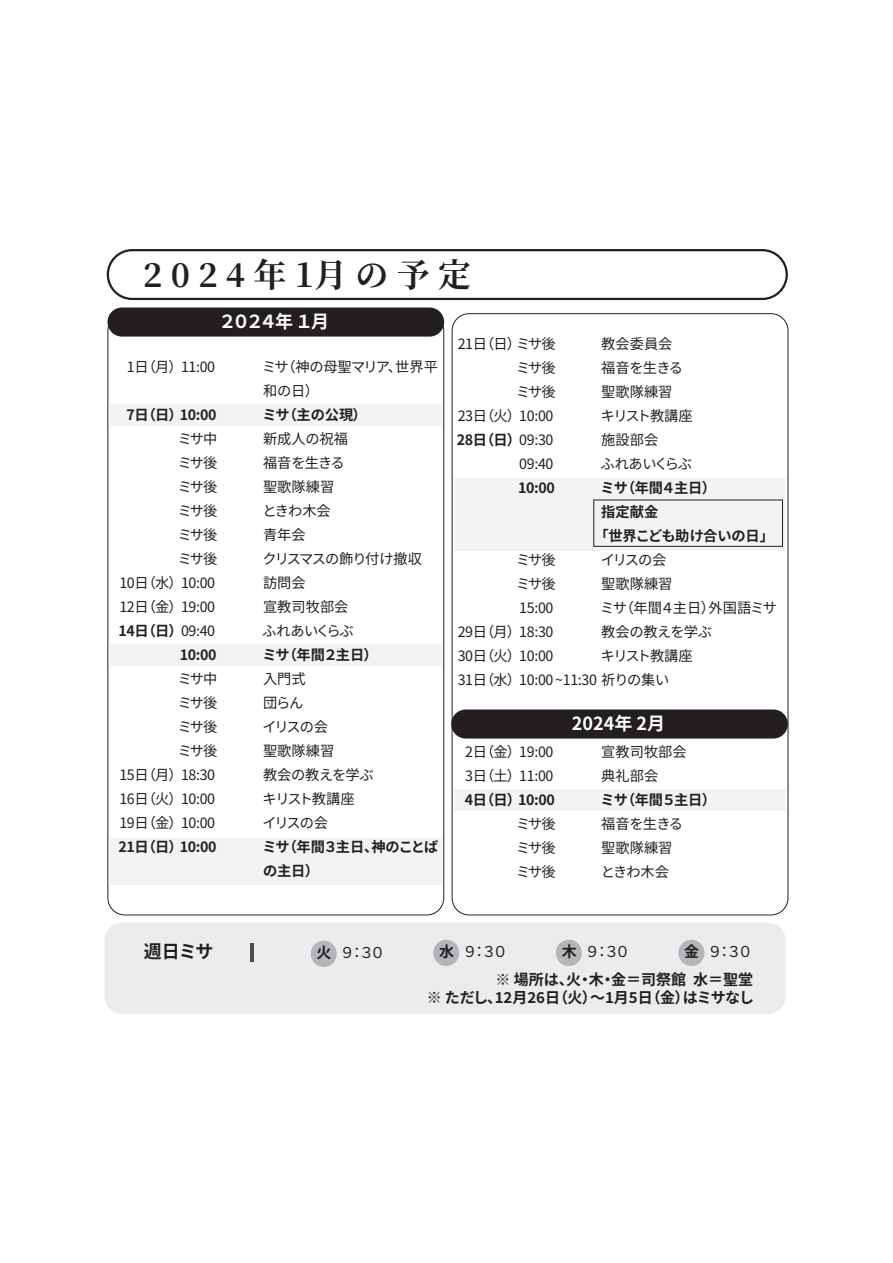
<style>
.page{position:relative;width:893px;height:1263px;background:#fff}
.page>*{position:absolute;margin:0;border:0;box-sizing:border-box;transform-origin:0 0}
.t1{font:700 33px "Noto Serif CJ Kjp";color:#231f20}
.t2{font:700 18px "Noto Sans CJ Kjp";letter-spacing:-.05em;color:#fff}
.t3{font:700 18px "Noto Sans CJ Kjp";color:#231f20}
.t4{font:700 15px/27.9px "Noto Sans CJ Kjp";color:#231f20;text-align:right}
.t5{font:15px "Noto Sans CJ Kjp";color:#231f20}
.t6{font:14.25px/24px "Noto Sans CJ Kjp";letter-spacing:-.025em;color:#231f20;text-align:justify}
.t7{font:700 14.25px "Noto Sans CJ Kjp";letter-spacing:-.025em;color:#231f20}
.t8{font:14.25px/24px "Noto Sans CJ Kjp";letter-spacing:-.005em;color:#231f20}
.t9{font:700 14.25px/24px "Noto Sans CJ Kjp";letter-spacing:-.075em;color:#231f20}
.t10{font:14.25px/24px "Noto Sans CJ Kjp";color:#231f20}
.s1{font-weight:700}
.s2{font-weight:400}
</style>
<div class="page">
<div style="left:454px;top:790px;width:331px;height:21px;background:#f2f3f4"></div>
<div style="left:454px;top:478px;width:331px;height:72px;background:#f2f3f4"></div>
<div style="left:110px;top:404px;width:332px;height:21px;background:#f2f3f4"></div>
<div style="left:110px;top:644px;width:332px;height:21px;background:#f2f3f4"></div>
<div style="left:110px;top:838px;width:332px;height:47px;background:#f2f3f4"></div>
<div style="left:107px;top:249px;width:681px;height:51px;border:2px solid #231f20;border-radius:24px"></div>
<div style="left:107px;top:307px;width:337px;height:30px;background:#231f20;border-radius:15px"></div>
<div style="left:105px;top:922px;width:681px;height:92px;background:#ececee;border-radius:18px"></div>
<div style="left:311px;top:941px;width:26px;height:26px;background:#b4b5b8;border-radius:50%"></div>
<div style="left:433px;top:940px;width:26px;height:26px;background:#b4b5b8;border-radius:50%"></div>
<div style="left:556px;top:940px;width:26px;height:26px;background:#b4b5b8;border-radius:50%"></div>
<div style="left:678px;top:940px;width:26px;height:26px;background:#b4b5b8;border-radius:50%"></div>
<hr style="left:250px;top:943px;width:4px;height:19px;background:#524a47">
<div style="left:451px;top:709px;width:337px;height:29px;background:#231f20;border-radius:15px"></div>
<h1 class="t1" style="left:143px;top:256px;width:329px">2 0 2 4 年 1月 の 予 定</h1>
<p class="t2" style="left:218px;top:311px;width:112px">２０２４年 １月</p>
<p class="t6" style="left:127px;top:355px;width:90px">1日（月）11:00</p>
<p class="t7" style="left:126px;top:407px;width:58px">7日（日）</p>
<p class="t7" style="left:180px;top:407px;width:38px">10:00</p>
<p class="t6" style="left:178px;top:427px;width:41px">ミサ中ミサ後ミサ後ミサ後ミサ後ミサ後</p>
<p class="t6" style="left:118px;top:571px;width:98px">10日（水）10:00<br>12日（金）19:00<br><span class="s1">14日（日）</span>09:40</p>
<p class="t7" style="left:180px;top:647px;width:38px">10:00</p>
<p class="t6" style="left:178px;top:667px;width:41px">ミサ中ミサ後ミサ後ミサ後</p>
<p class="t6" style="left:119px;top:763px;width:97px">15日（月）18:30<br>16日（火）10:00<br>19日（金）10:00</p>
<p class="t7" style="left:118px;top:839px;width:66px">21日（日）</p>
<p class="t7" style="left:180px;top:839px;width:38px">10:00</p>
<p class="t6" style="left:262px;top:355px;width:177px">ミサ（神の母聖マリア、世界平和の日）</p>
<p class="t7" style="left:262px;top:407px;width:106px">ミサ（主の公現）</p>
<p class="t6" style="left:262px;top:427px;width:161px;text-align:left">新成人の祝福<br>福音を生きる<br>聖歌隊練習<br>ときわ木会<br>青年会<br>クリスマスの飾り付け撤収訪問会<br>宣教司牧部会<br>ふれあいくらぶ</p>
<p class="t7" style="left:262px;top:647px;width:117px">ミサ（年間２主日）</p>
<p class="t6" style="left:262px;top:667px;width:113px;text-align:left">入門式<br>団らん<br>イリスの会<br>聖歌隊練習<br>教会の教えを学ぶキリスト教講座<br>イリスの会</p>
<p class="t9" style="left:262px;top:835px;width:177px">ミサ（年間３主日、神のことばの主日）</p>
<p class="t6" style="left:458px;top:332px;width:65px">21日（日）</p>
<p class="t8" style="left:601px;top:332px;width:94px">教会委員会<br>福音を生きる聖歌隊練習<br>キリスト教講座施設部会<br>ふれあいくらぶ</p>
<p class="t7" style="left:601px;top:480px;width:117px">ミサ（年間４主日）</p>
<p class="t7" style="left:601px;top:504px;width:58px">指定献金</p>
<p class="t7" style="left:594px;top:528px;width:181px">「世界こども助け合いの日」</p>
<p class="t6" style="left:600px;top:548px;width:178px;text-align:left">イリスの会<br>聖歌隊練習<br>ミサ（年間４主日）外国語ミサ教会の教えを学ぶ<br>キリスト教講座</p>
<p class="t6" style="left:516px;top:332px;width:41px">ミサ後ミサ後ミサ後</p>
<p class="t6" style="left:457px;top:404px;width:98px">23日（火）10:00<br><span class="s1">28日（日）</span>09:30</p>
<p class="t6" style="left:519px;top:452px;width:36px">09:40</p>
<p class="t7" style="left:518px;top:480px;width:38px">10:00</p>
<p class="t6" style="left:516px;top:548px;width:41px">ミサ後ミサ後15:00</p>
<p class="t6" style="left:458px;top:620px;width:213px;text-align:left">29日（月）18:30<br>30日（火）10:00<br>31日（水）10:00~11:30 祈りの集い</p>
<p class="t6" style="left:465px;top:740px;width:90px">2日（金）19:00<br>3日（土）11:00</p>
<p class="t7" style="left:465px;top:792px;width:58px">4日（日）</p>
<p class="t7" style="left:518px;top:792px;width:38px">10:00</p>
<p class="t6" style="left:516px;top:812px;width:41px">ミサ後ミサ後ミサ後</p>
<p class="t2" style="left:572px;top:713px;width:95px">2024年 2月</p>
<p class="t10" style="left:601px;top:740px;width:87px">宣教司牧部会典礼部会</p>
<p class="t7" style="left:601px;top:792px;width:117px">ミサ（年間５主日）</p>
<p class="t8" style="left:601px;top:812px;width:84px">福音を生きる聖歌隊練習ときわ木会</p>
<p class="t3" style="left:144px;top:941px;width:71px">週日ミサ</p>
<p class="t5" style="left:317px;top:944px;width:70px"><span class="s1">火</span> ９：３０</p>
<p class="t5" style="left:439px;top:943px;width:70px"><span class="s1">水</span> ９：３０</p>
<p class="t5" style="left:562px;top:943px;width:70px"><span class="s1">木</span> ９：３０</p>
<p class="t4" style="left:496px;top:938px;width:259px">金 <span class="s2">９：３０<br></span>※ 場所は、火・木・金＝司祭館 水＝聖堂</p>
<p class="t4" style="left:427px;top:984px;width:329px">※ ただし、12月26日（火）〜1月5日（金）はミサなし</p>
</div>
